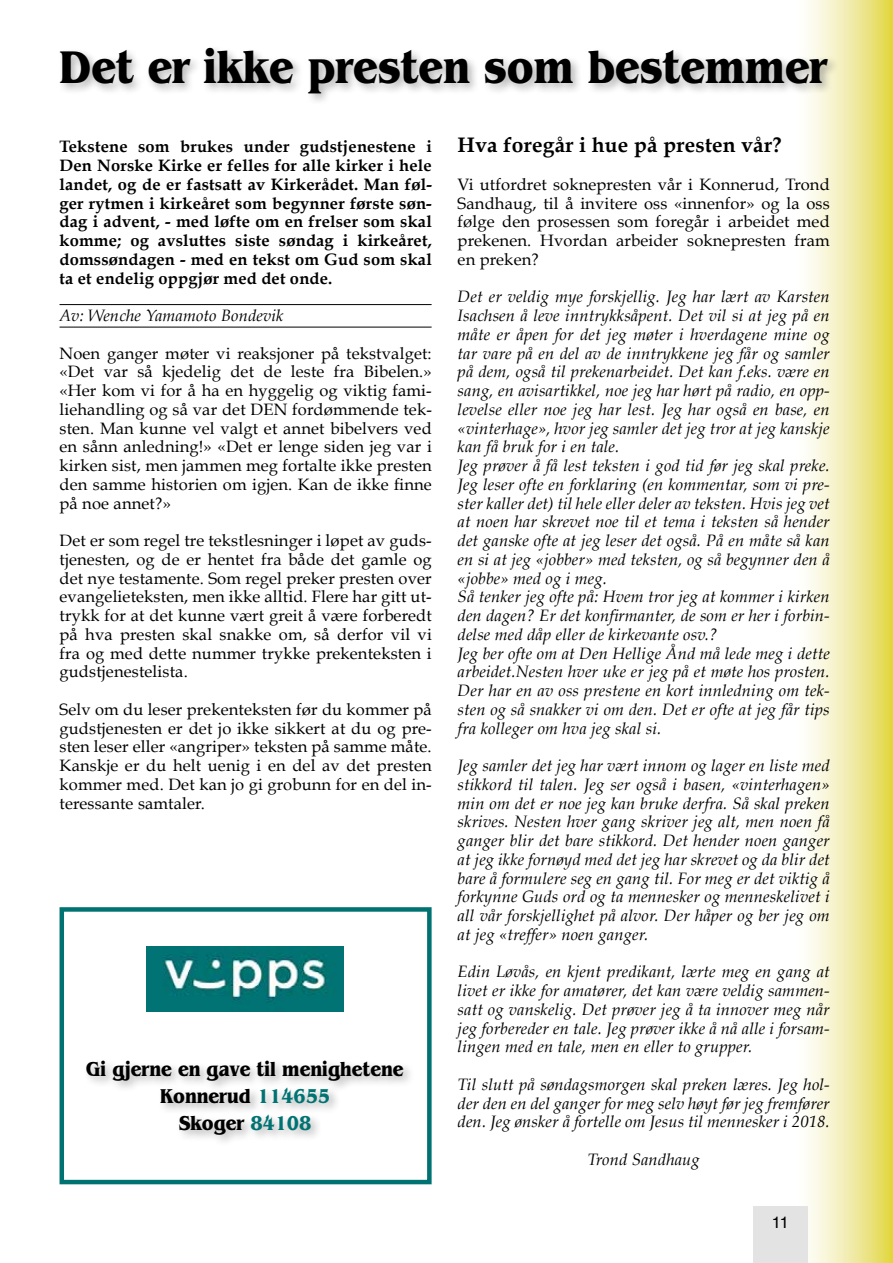
<style>
.page{position:relative;width:893px;height:1263px;background:#fff}
.page>*{position:absolute;margin:0;border:0;box-sizing:border-box;transform-origin:0 0}
.t1{font:700 48px "Benguiat";color:#000;scale:.85 1}
.t2{font:700 21px/27px "Benguiat";color:#000;text-align:center;scale:.85 1}
.t3{font:700 21px "Book Antiqua";letter-spacing:.01em;color:#000}
.t4{font:italic 16.5px/18.8px "Book Antiqua";letter-spacing:.01em;color:#000;text-align:justify}
.t5{font:16.5px/18.8px "Book Antiqua";letter-spacing:.01em;color:#000;text-align:justify}
.t6{font:700 16.5px/18.8px "Book Antiqua";letter-spacing:.01em;color:#000;text-align:justify}
.t7{font:16.5px "Helvetica";color:#000}
.s1{color:#007272}
</style>
<div class="page">
<svg style="left:807px;top:0;width:86px;height:1263px;background:#f0eaa3"></svg>
<div style="left:753px;top:1206px;width:54px;height:57px;background:#e3e3e3"></div>
<div style="left:57px;top:44px;width:783px;height:61px;background:#000;opacity:.3"></div>
<hr style="left:60px;top:304px;width:372px;height:1px;background:#000">
<hr style="left:60px;top:327px;width:372px;height:1px;background:#000">
<div style="left:60px;top:907px;width:372px;height:277px;background:#fff;border:4px solid #007272"></div>
<div style="left:83px;top:1057px;width:333px;height:90px;background:#000;opacity:.3"></div>
<img style="left:146px;top:946px;width:198px;height:65px">
<h1 class="t1" style="left:60px;top:39px;width:905px">Det er ikke presten som bestemmer</h1>
<p class="t6" style="left:60px;top:137px;width:374px">Tekstene som brukes under gudstjenestene i Den Norske Kirke er felles for alle kirker i hele landet, og de er fastsatt av Kirkerådet. Man føl&shy;ger rytmen i kirkeåret som begynner første søn&shy;dag i advent, - med løfte om en frelser som skal komme; og avsluttes siste søndag i kirkeåret, domssøndagen - med en tekst om Gud som skal ta et endelig oppgjør med det onde.</p>
<p class="t4" style="left:60px;top:306px;width:226px">Av: Wenche Yamamoto Bondevik</p>
<p class="t5" style="left:60px;top:344px;width:374px">Noen ganger møter vi reaksjoner på tekstvalget: «Det var så kjedelig det de leste fra Bibelen.» «Her kom vi for å ha en hyggelig og viktig fami&shy;liehandling og så var det DEN fordømmende tek&shy;sten. Man kunne vel valgt et annet bibelvers ved en sånn anledning!» «Det er lenge siden jeg var i kirken sist, men jammen meg fortalte ikke presten den samme historien om igjen. Kan de ikke finne på noe annet?»</p>
<p class="t5" style="left:60px;top:531px;width:374px">Det er som regel tre tekstlesninger i løpet av guds&shy;tjenesten, og de er hentet fra både det gamle og det nye testamente. Som regel preker presten over evangelieteksten, men ikke alltid. Flere har gitt ut&shy;trykk for at det kunne vært greit å være forberedt på hva presten skal snakke om, så derfor vil vi fra og med dette nummer trykke prekenteksten i gudstjenestelista.</p>
<p class="t5" style="left:60px;top:700px;width:374px">Selv om du leser prekenteksten før du kommer på gudstjenesten er det jo ikke sikkert at du og pre&shy;sten leser eller «angriper» teksten på samme måte.<br>Kanskje er du helt uenig i en del av det presten kommer med. Det kan jo gi grobunn for en del in&shy;teressante samtaler.</p>
<p class="t2" style="left:86px;top:1055px;width:375px">Gi gjerne en gave til menighetene<br>Konnerud <span class="s1">114655<br></span>Skoger <span class="s1">84108</span></p>
<p class="t3" style="left:458px;top:133px;width:326px">Hva foregår i hue på presten vår?</p>
<p class="t5" style="left:458px;top:175px;width:374px">Vi utfordret soknepresten vår i Konnerud, Trond Sandhaug, til å invitere oss «innenfor» og la oss følge den prosessen som foregår i arbeidet med prekenen. Hvordan arbeider soknepresten fram en preken?</p>
<p class="t4" style="left:458px;top:288px;width:374px;text-align:left">Det er veldig mye forskjellig. Jeg har lært av Karsten Isachsen å leve inntrykksåpent. Det vil si at jeg på en måte er åpen for det jeg møter i hverdagene mine og tar vare på en del av de inntrykkene jeg får og samler på dem, også til prekenarbeidet. Det kan f.eks. være en sang, en avisartikkel, noe jeg har hørt på radio, en opp&shy;levelse eller noe jeg har lest. Jeg har også en base, en «vinterhage», hvor jeg samler det jeg tror at jeg kanskje kan få bruk for i en tale.<br>Jeg prøver å få lest teksten i god tid før jeg skal preke.<br>Jeg leser ofte en forklaring (en kommentar, som vi pre&shy;ster kaller det) til hele eller deler av teksten. Hvis jeg vet at noen har skrevet noe til et tema i teksten så hender det ganske ofte at jeg leser det også. På en måte så kan en si at jeg «jobber» med teksten, og så begynner den å «jobbe» med og i meg.<br>Så tenker jeg ofte på: Hvem tror jeg at kommer i kirken den dagen? Er det konfirmanter, de som er her i forbin&shy;delse med dåp eller de kirkevante osv.?<br>Jeg ber ofte om at Den Hellige Ånd må lede meg i dette arbeidet.Nesten hver uke er jeg på et møte hos prosten.<br>Der har en av oss prestene en kort innledning om tek&shy;sten og så snakker vi om den. Det er ofte at jeg får tips fra kolleger om hva jeg skal si.</p>
<p class="t4" style="left:458px;top:756px;width:374px">Jeg samler det jeg har vært innom og lager en liste med stikkord til talen. Jeg ser også i basen, «vinterhagen» min om det er noe jeg kan bruke derfra. Så skal preken skrives. Nesten hver gang skriver jeg alt, men noen få ganger blir det bare stikkord. Det hender noen ganger at jeg ikke fornøyd med det jeg har skrevet og da blir det bare å formulere seg en gang til. For meg er det viktig å forkynne Guds ord og ta mennesker og menneskelivet i all vår forskjellighet på alvor. Der håper og ber jeg om at jeg «treffer» noen ganger.</p>
<p class="t4" style="left:458px;top:963px;width:374px">Edin Løvås, en kjent predikant, lærte meg en gang at livet er ikke for amatører, det kan være veldig sammen&shy;satt og vanskelig. Det prøver jeg å ta innover meg når jeg forbereder en tale. Jeg prøver ikke å nå alle i forsam&shy;lingen med en tale, men en eller to grupper.</p>
<p class="t4" style="left:458px;top:1075px;width:374px">Til slutt på søndagsmorgen skal preken læres. Jeg hol&shy;der den en del ganger for meg selv høyt før jeg fremfører den. Jeg ønsker å fortelle om Jesus til mennesker i 2018.</p>
<p class="t4" style="left:587px;top:1150px;width:114px">Trond Sandhaug</p>
<p class="t7" style="left:772px;top:1209px;width:19px">11</p>
</div>
